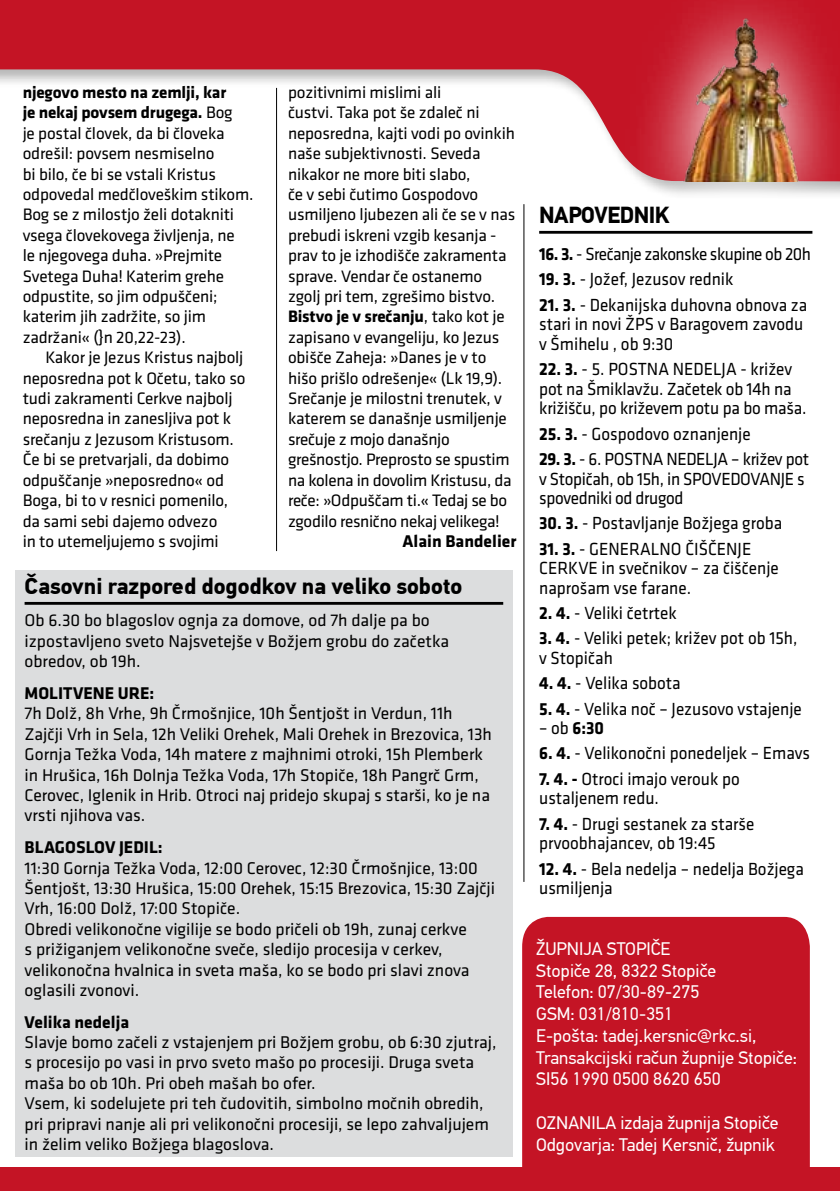
<style>
.page{position:relative;width:840px;height:1191px;background:#fff}
.page>*{position:absolute;margin:0;border:0;box-sizing:border-box;transform-origin:0 0}
.t1{font:23.2px "Din Text Pro PF Bold";letter-spacing:-.02em;color:#000;scale:.95 1}
.t2{font:22.8px "Din Text Pro PF Bold";color:#000}
.t3{font:18.2px/19.6px "Klavika";color:#000;scale:.94 1}
.t4{font:18.2px/21.8px "Din Text Pro PF Regular";color:#fff}
.t5{font:18.2px/19.6px "Klavika";letter-spacing:-.02em;color:#000;scale:.94 1}
.t6{font:18.2px "Klavika";letter-spacing:-.03em;color:#000;scale:.94 1}
.t7{font:700 18.2px "Klavika";color:#000;scale:.94 1}
.t8{font:17.6px/20.4px "Klavika";color:#000}
.t9{font:700 17.6px "Klavika";color:#000}
.t10{font:17.2px/20.4px "Klavika";letter-spacing:-.01em;color:#000}
.s1{font-weight:700}
.s2{font-weight:400}
</style>
<div class="page">
<svg style="left:0;top:0;width:621px;height:181px"></svg>
<div style="left:0;top:1167px;width:839px;height:24px;background:#c41425"></div>
<svg style="left:621px;top:0;width:218px;height:234px"></svg>
<img style="left:675px;top:12px;width:134px;height:169px">
<div style="left:522px;top:917px;width:287px;height:250px;background:#c41425"></div>
<div style="left:15px;top:570px;width:497px;height:587px;background:#dcddde"></div>
<hr style="left:523px;top:204px;width:1px;height:678px;background:#000">
<hr style="left:276px;top:88px;width:1px;height:463px;background:#000">
<hr style="left:539px;top:231px;width:273px;height:3px;background:#000">
<hr style="left:25px;top:602px;width:478px;height:3px;background:#000">
<p class="t10" style="left:23px;top:82px;width:232px"><span class="s1">njegovo mesto na zemlji, kar<br>je nekaj povsem drugega.</span> Bog<br>je postal človek, da bi človeka odrešil: povsem nesmiselno<br>bi bilo, če bi se vstali Kristus odpovedal medčloveškim stikom.<br>Bog se z milostjo želi dotakniti vsega človekovega življenja, ne<br>le njegovega duha. »Prejmite<br>Svetega Duha! Katerim grehe odpustite, so jim odpuščeni; katerim jih zadržite, so jim zadržani« (}n 20,22-23).</p>
<p class="t10" style="left:23px;top:348px;width:224px;text-indent:23px">Kakor je Jezus Kristus najbolj neposredna pot k Očetu, tako so tudi zakramenti Cerkve najbolj neposredna in zanesljiva pot k srečanju z Jezusom Kristusom.<br>Če bi se pretvarjali, da dobimo odpuščanje »neposredno« od<br>Boga, bi to v resnici pomenilo, da sami sebi dajemo odvezo<br>in to utemeljujemo s svojimi</p>
<p class="t10" style="left:288px;top:82px;width:229px">pozitivnimi mislimi ali<br>čustvi. Taka pot še zdaleč ni neposredna, kajti vodi po ovinkih naše subjektivnosti. Seveda nikakor ne more biti slabo,<br>če v sebi čutimo Gospodovo usmiljeno ljubezen ali če se v nas prebudi iskreni vzgib kesanja - prav to je izhodišče zakramenta sprave. Vendar če ostanemo zgolj pri tem, zgrešimo bistvo.<br><span class="s1">Bistvo je v srečanju</span>, tako kot je zapisano v evangeliju, ko Jezus obišče Zaheja: »Danes je v to hišo prišlo odrešenje« (Lk 19,9).<br>Srečanje je milostni trenutek, v katerem se današnje usmiljenje srečuje z mojo današnjo grešnostjo. Preprosto se spustim na kolena in dovolim Kristusu, da reče: »Odpuščam ti.« Tedaj se bo zgodilo resnično nekaj velikega!</p>
<p class="t9" style="left:402px;top:531px;width:115px">Alain Bandelier</p>
<h2 class="t2" style="left:25px;top:572px;width:439px">Časovni razpored dogodkov na veliko soboto</h2>
<p class="t8" style="left:25px;top:610px;width:426px">Ob 6.30 bo blagoslov ognja za domove, od 7h dalje pa bo izpostavljeno sveto Najsvetejše v Božjem grobu do začetka obredov, ob 19h.</p>
<p class="t9" style="left:25px;top:683px;width:131px">MOLITVENE URE:</p>
<p class="t8" style="left:25px;top:703px;width:468px">7h Dolž, 8h Vrhe, 9h Črmošnjice, 10h Šentjošt in Verdun, 11h Zajčji Vrh in Sela, 12h Veliki Orehek, Mali Orehek in Brezovica, 13h Gornja Težka Voda, 14h matere z majhnimi otroki, 15h Plemberk in Hrušica, 16h Dolnja Težka Voda, 17h Stopiče, 18h Pangrč Grm, Cerovec, Iglenik in Hrib. Otroci naj pridejo skupaj s starši, ko je na vrsti njihova vas.</p>
<p class="t9" style="left:25px;top:837px;width:139px">BLAGOSLOV JEDIL:</p>
<p class="t8" style="left:25px;top:857px;width:472px">11:30 Gornja Težka Voda, 12:00 Cerovec, 12:30 Črmošnjice, 13:00<br>Šentjošt, 13:30 Hrušica, 15:00 Orehek, 15:15 Brezovica, 15:30 Zajčji Vrh, 16:00 Dolž, 17:00 Stopiče.<br>Obredi velikonočne vigilije se bodo pričeli ob 19h, zunaj cerkve<br>s prižiganjem velikonočne sveče, sledijo procesija v cerkev, velikonočna hvalnica in sveta maša, ko se bodo pri slavi znova oglasili zvonovi.</p>
<p class="t9" style="left:25px;top:1012px;width:106px">Velika nedelja</p>
<p class="t8" style="left:25px;top:1032px;width:473px">Slavje bomo začeli z vstajenjem pri Božjem grobu, ob 6:30 zjutraj, s procesijo po vasi in prvo sveto mašo po procesiji. Druga sveta maša bo ob 10h. Pri obeh mašah bo ofer.<br>Vsem, ki sodelujete pri teh čudovitih, simbolno močnih obredih, pri pripravi nanje ali pri velikonočni procesiji, se lepo zahvaljujem in želim veliko Božjega blagoslova.</p>
<h1 class="t1" style="left:539px;top:201px;width:138px">Napovedn ik</h1>
<p class="t6" style="left:539px;top:244px;width:290px"><span class="s1">16. 3.</span> - Srečanje zakonske skupine ob 20h</p>
<p class="t3" style="left:539px;top:270px;width:208px"><span class="s1">19. 3.</span> - Jožef, Jezusov rednik</p>
<p class="t3" style="left:539px;top:295px;width:286px"><span class="s1">21. 3.</span> - Dekanijska duhovna obnova za stari in novi ŽPS v Baragovem zavodu v Šmihelu , ob 9:30</p>
<p class="t3" style="left:539px;top:360px;width:286px"><span class="s1">22. 3.</span> - 5. POSTNA NEDELJA - križev pot na Šmiklavžu. Začetek ob 14h na križišču, po križevem potu pa bo maša.</p>
<p class="t3" style="left:539px;top:424px;width:226px"><span class="s1">25. 3.</span> - Gospodovo oznanjenje</p>
<p class="t5" style="left:539px;top:449px;width:288px"><span class="s1">29. 3.</span> - 6. POSTNA NEDELJA – križev pot v Stopičah, ob 15h, in SPOVEDOVANJE s spovedniki od drugod</p>
<p class="t3" style="left:539px;top:514px;width:260px"><span class="s1">30. 3.</span> - Postavljanje Božjega groba</p>
<p class="t3" style="left:539px;top:539px;width:256px"><span class="s1">31. 3.</span> - GENERALNO ČIŠČENJE<br>CERKVE in svečnikov – za čiščenje naprošam vse farane.</p>
<p class="t3" style="left:539px;top:603px;width:148px"><span class="s1">2. 4.</span> - Veliki četrtek</p>
<p class="t3" style="left:539px;top:629px;width:276px"><span class="s1">3. 4.</span> - Veliki petek; križev pot ob 15h, v Stopičah</p>
<p class="t3" style="left:539px;top:674px;width:152px"><span class="s1">4. 4.</span> - Velika sobota</p>
<p class="t3" style="left:539px;top:699px;width:281px"><span class="s1">5. 4.</span> - Velika noč – Jezusovo vstajenje</p>
<p class="t7" style="left:539px;top:718px;width:71px"><span class="s2">– ob</span> 6:30</p>
<p class="t3" style="left:539px;top:744px;width:290px"><span class="s1">6. 4.</span> - Velikonočni ponedeljek – Emavs</p>
<p class="t3" style="left:539px;top:769px;width:215px"><span class="s1">7. 4. -</span> Otroci imajo verouk po ustaljenem redu.</p>
<p class="t3" style="left:539px;top:814px;width:230px"><span class="s1">7. 4.</span> - Drugi sestanek za starše prvoobhajancev, ob 19:45</p>
<p class="t3" style="left:539px;top:859px;width:283px"><span class="s1">12. 4.</span> - Bela nedelja – nedelja Božjega usmiljenja</p>
<p class="t4" style="left:536px;top:938px;width:262px">ŽUPNIJA STOPIČE<br>Stopiče 28, 8322 Stopiče<br>Telefon: 07/30-89-275<br>GSM: 031/810-351<br>E-pošta: tadej.kersnic@rkc.si,<br>Transakcijski račun župnije Stopiče:<br>SI56 1990 0500 8620 650</p>
<p class="t4" style="left:536px;top:1112px;width:244px">OZNANILA izdaja župnija Stopiče<br>Odgovarja: Tadej Kersnič, župnik</p>
</div>
